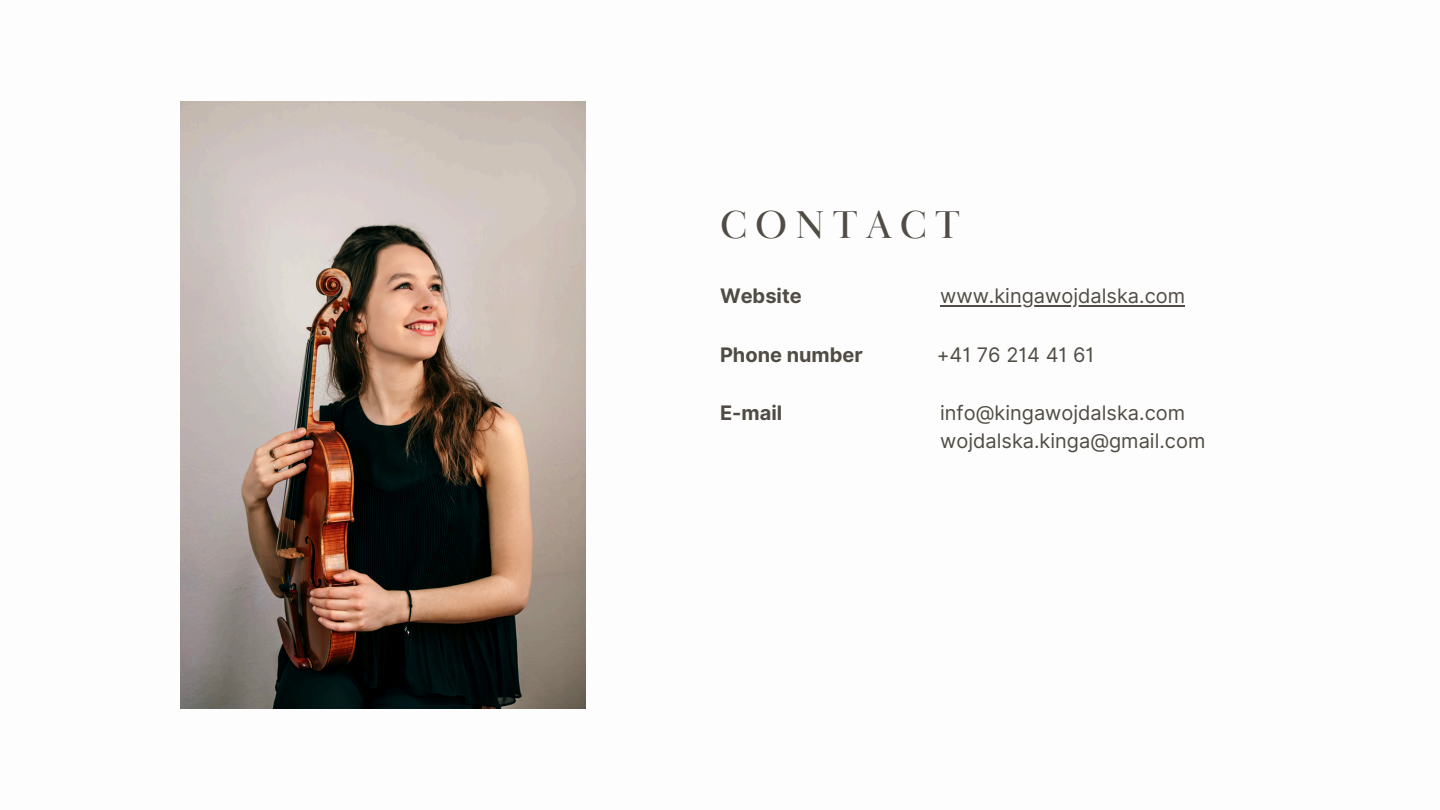
<style>
.page{position:relative;width:1440px;height:810px;background:#fff}
.page>*{position:absolute;margin:0;border:0;box-sizing:border-box;transform-origin:0 0}
.t1{font:40px "Baskerville Display PT";letter-spacing:.2em;color:#504c44}
.t2{font:20px/27.8px "Inter";color:#504c44}
.t3{font:700 20px "Inter";color:#504c44}
</style>
<div class="page">
<img style="left:180px;top:101px;width:405px;height:608px">
<hr style="left:940px;top:305px;width:245px;height:1px;background:#504c44">
<h1 class="t1" style="left:720px;top:201px;width:242px">CONTACT</h1>
<p class="t3" style="left:720px;top:284px;width:83px">Website</p>
<p class="t2" style="left:940px;top:282px;width:246px">www.kingawojdalska.com</p>
<p class="t3" style="left:720px;top:343px;width:145px">Phone number</p>
<p class="t2" style="left:937px;top:341px;width:159px">+41 76 214 41 61</p>
<p class="t3" style="left:720px;top:401px;width:64px">E-mail</p>
<p class="t2" style="left:940px;top:399px;width:267px">info@kingawojdalska.com wojdalska.kinga@gmail.com</p>
</div>
